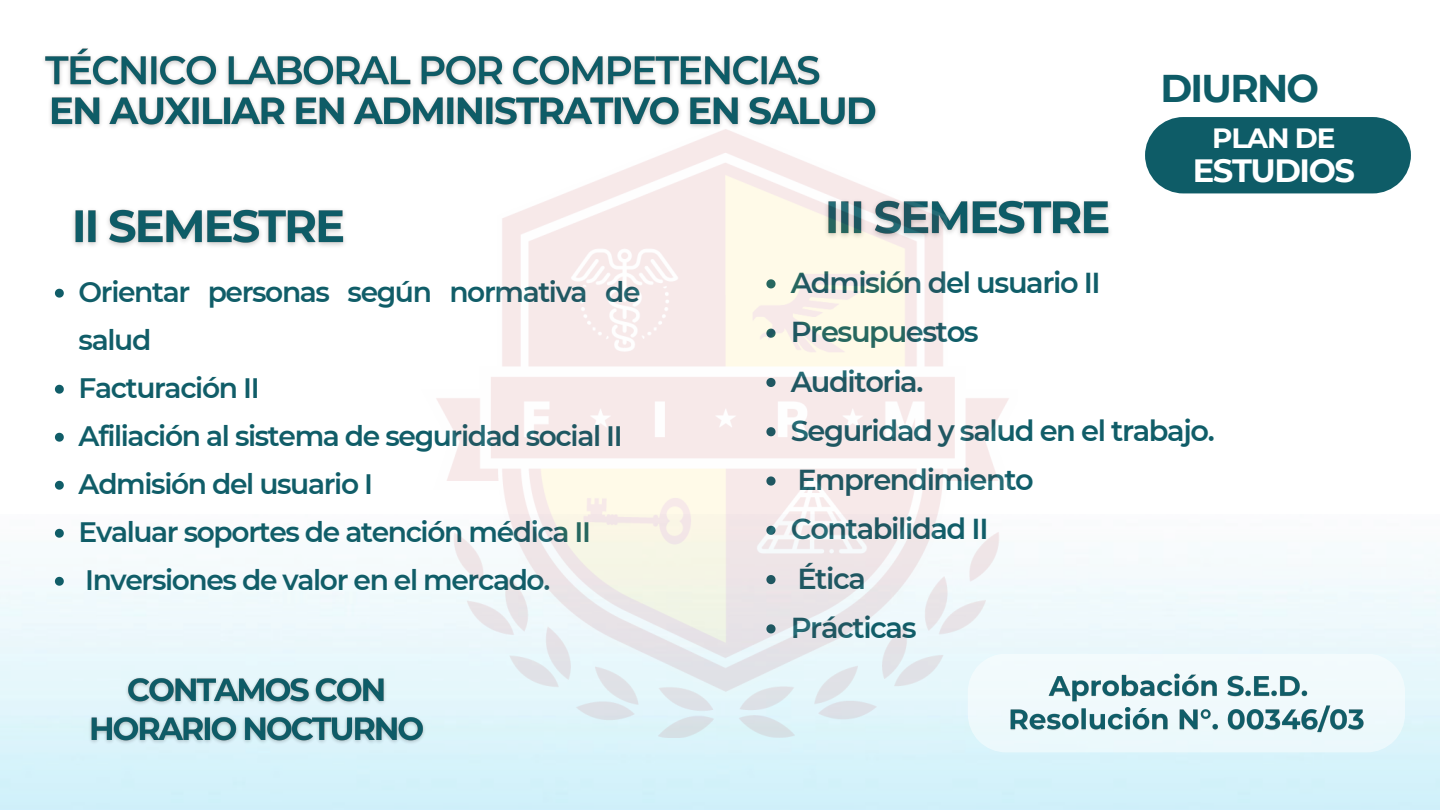
<style>
.page{position:relative;width:1440px;height:810px;background:#fff}
.page>*{position:absolute;margin:0;border:0;box-sizing:border-box;transform-origin:0 0}
.t1{font:700 38.6px "Montserrat";letter-spacing:-.045em;color:#0e5c67}
.t2{font:700 32.2px "Montserrat";letter-spacing:-.045em;color:#fff}
.t3{font:600 28.8px/49.3px "Montserrat";letter-spacing:-.05em;color:#0e5c67}
.t4{font:600 28.1px/48px "Montserrat";letter-spacing:-.05em;color:#0e5c67}
.t5{font:700 27.8px "Montserrat";letter-spacing:-.045em;color:#fff}
</style>
<div class="page">
<div style="left:968px;top:654px;width:437px;height:98px;background:#edf9fc"></div>
<img style="left:1018px;top:669px;width:348px;height:67px">
<img style="left:73px;top:209px;width:272px;height:38px">
<img style="left:44px;top:48px;width:777px;height:40px">
<svg style="left:55px;top:289px;width:9px;height:9px"></svg>
<svg style="left:55px;top:385px;width:9px;height:9px"></svg>
<svg style="left:55px;top:433px;width:9px;height:9px"></svg>
<svg style="left:55px;top:481px;width:9px;height:9px"></svg>
<svg style="left:55px;top:529px;width:9px;height:9px"></svg>
<svg style="left:55px;top:577px;width:9px;height:9px"></svg>
<svg style="left:1145px;top:117px;width:266px;height:76px;background:#1d6670"></svg>
<img style="left:1018px;top:201px;width:92px;height:36px">
<img style="left:50px;top:97px;width:827px;height:31px">
<img style="left:84px;top:672px;width:345px;height:77px">
<img style="left:422px;top:126px;width:596px;height:611px">
<p class="t4" style="left:79px;top:268px;width:563px">Orientar personas según normativa de salud<br>Facturación II<br>Afiliación al sistema de seguridad social II<br>Admisión del usuario I<br>Evaluar soportes de atención médica II<br>Inversiones de valor en el mercado.</p>
<p class="t1" style="left:1160px;top:65px;width:160px">DIURNO</p>
<p class="t5" style="left:1212px;top:121px;width:125px">PLAN DE</p>
<p class="t2" style="left:1193px;top:151px;width:164px">ESTUDIOS</p>
<p class="t3" style="left:791px;top:258px;width:425px">Admisión del usuario II<br>Presupuestos<br>Auditoria.<br>Seguridad y salud en el trabajo.<br>Emprendimiento<br>Contabilidad II<br>Ética<br>Prácticas</p>
</div>
